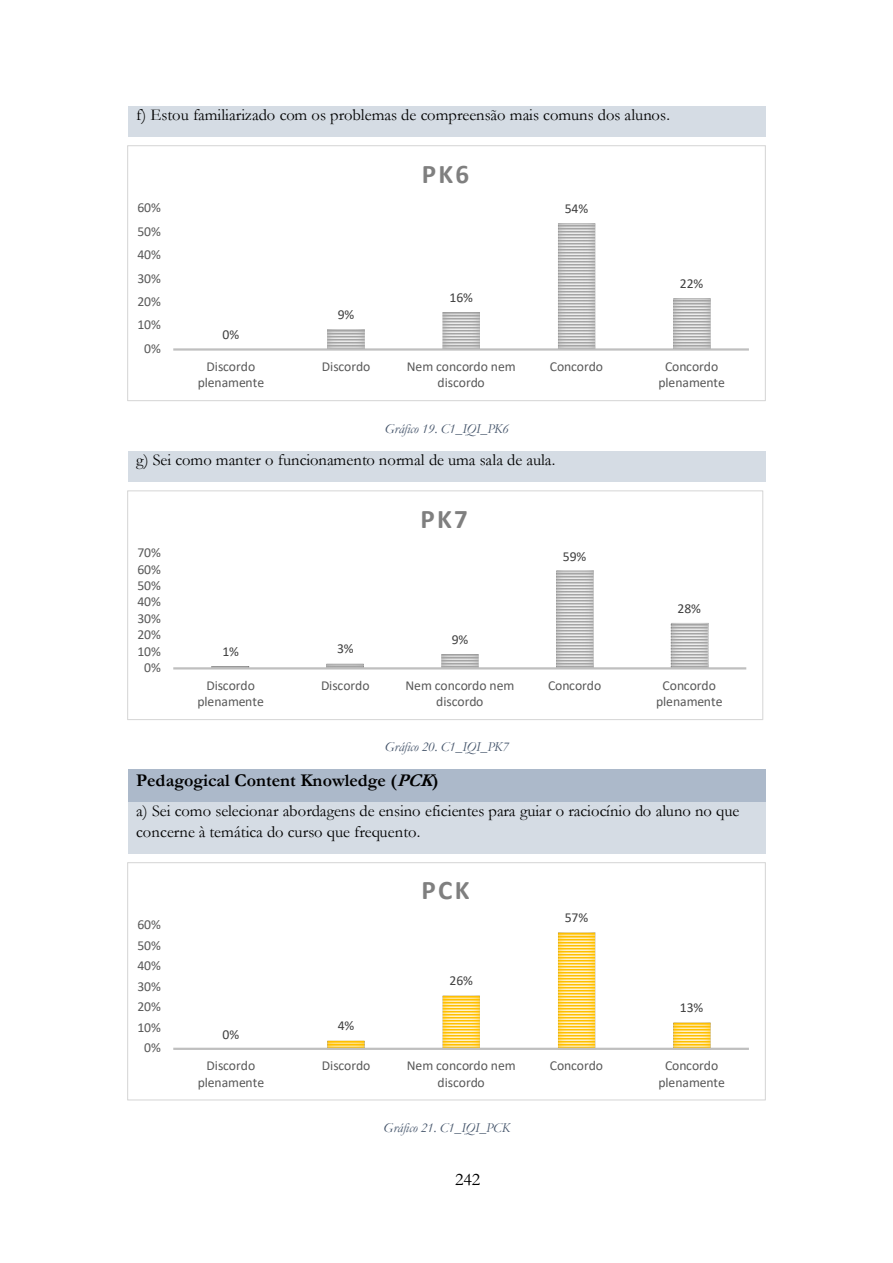
<style>
.page{position:relative;width:893px;height:1263px;background:#fff}
.page>*{position:absolute;margin:0;border:0;box-sizing:border-box;transform-origin:0 0}
.t1{font:700 27px "Calibri";letter-spacing:.085em;color:#7f7f7f}
.t2{font:700 18px "Garamond";color:#000}
.t3{font:18px "Garamond";color:#000}
.t4{font:16.5px/21.3px "Garamond";letter-spacing:-.005em;color:#000}
.t5{font:13.65px/16.5px "Calibri";color:#595959;text-align:center}
.t6{font:italic 13.65px "Garamond";letter-spacing:-.005em;color:#44546a}
.t7{font:13.65px "Calibri";letter-spacing:-.005em;color:#404040}
.s1{font-style:italic}
</style>
<div class="page">
<div style="left:128px;top:106px;width:637px;height:31px;background:#d5dce4"></div>
<div style="left:128px;top:451px;width:637px;height:31px;background:#d5dce4"></div>
<div style="left:128px;top:770px;width:637px;height:32px;background:#acb9ca"></div>
<div style="left:128px;top:802px;width:637px;height:52px;background:#d5dce4"></div>
<img style="left:327px;top:223px;width:383px;height:125px">
<hr style="left:173px;top:348px;width:576px;height:3px;background:#bfbfbf">
<div style="left:127px;top:145px;width:639px;height:256px;border:1px solid #d9d9d9"></div>
<img style="left:212px;top:571px;width:496px;height:96px">
<hr style="left:173px;top:667px;width:573px;height:3px;background:#bfbfbf">
<div style="left:127px;top:490px;width:636px;height:230px;border:1px solid #d9d9d9"></div>
<img style="left:327px;top:932px;width:383px;height:116px">
<hr style="left:173px;top:1048px;width:576px;height:2px;background:#bfbfbf">
<div style="left:127px;top:862px;width:639px;height:239px;border:1px solid #d9d9d9"></div>
<p class="t4" style="left:136px;top:105px;width:535px">f) Estou familiarizado com os problemas de compreensão mais comuns dos alunos.</p>
<p class="t5" style="left:137px;top:199px;width:25px">60%</p>
<p class="t5" style="left:137px;top:223px;width:25px">50%</p>
<p class="t5" style="left:137px;top:246px;width:25px">40%</p>
<p class="t5" style="left:137px;top:270px;width:25px">30%</p>
<p class="t5" style="left:137px;top:293px;width:25px">20%</p>
<p class="t5" style="left:137px;top:316px;width:25px">10%</p>
<p class="t5" style="left:144px;top:340px;width:18px">0%</p>
<p class="t7" style="left:222px;top:326px;width:18px">0%</p>
<p class="t7" style="left:338px;top:306px;width:18px">9%</p>
<h1 class="t1" style="left:422px;top:157px;width:49px">PK6</h1>
<p class="t7" style="left:449px;top:289px;width:25px">16%</p>
<p class="t7" style="left:564px;top:200px;width:25px">54%</p>
<p class="t7" style="left:680px;top:275px;width:25px">22%</p>
<p class="t5" style="left:198px;top:358px;width:68px">Discordo plenamente</p>
<p class="t5" style="left:322px;top:358px;width:50px">Discordo</p>
<p class="t5" style="left:407px;top:358px;width:110px">Nem concordo nem discordo</p>
<p class="t5" style="left:550px;top:358px;width:55px">Concordo</p>
<p class="t5" style="left:658px;top:358px;width:68px">Concordo plenamente</p>
<p class="t6" style="left:384px;top:421px;width:126px">Gráfico 19. C1_IQI_PK6</p>
<p class="t4" style="left:136px;top:450px;width:421px">g) Sei como manter o funcionamento normal de uma sala de aula.</p>
<p class="t5" style="left:137px;top:544px;width:25px">70%</p>
<p class="t5" style="left:137px;top:561px;width:25px">60%</p>
<p class="t5" style="left:137px;top:577px;width:25px">50%</p>
<p class="t5" style="left:137px;top:593px;width:25px">40%</p>
<p class="t5" style="left:137px;top:610px;width:25px">30%</p>
<p class="t5" style="left:137px;top:626px;width:25px">20%</p>
<p class="t5" style="left:137px;top:643px;width:25px">10%</p>
<p class="t5" style="left:144px;top:659px;width:18px">0%</p>
<p class="t7" style="left:222px;top:643px;width:18px">1%</p>
<p class="t7" style="left:337px;top:640px;width:18px">3%</p>
<h1 class="t1" style="left:420px;top:502px;width:49px">PK7</h1>
<p class="t7" style="left:451px;top:631px;width:18px">9%</p>
<p class="t7" style="left:563px;top:548px;width:25px">59%</p>
<p class="t7" style="left:677px;top:600px;width:25px">28%</p>
<p class="t5" style="left:197px;top:677px;width:68px">Discordo plenamente</p>
<p class="t5" style="left:321px;top:677px;width:50px">Discordo</p>
<p class="t5" style="left:405px;top:677px;width:110px">Nem concordo nem discordo</p>
<p class="t5" style="left:548px;top:677px;width:55px">Concordo</p>
<p class="t5" style="left:656px;top:677px;width:68px">Concordo plenamente</p>
<p class="t6" style="left:384px;top:739px;width:126px">Gráfico 20. C1_IQI_PK7</p>
<h2 class="t2" style="left:136px;top:770px;width:304px">Pedagogical Content Knowledge (<span class="s1">PCK</span>)</h2>
<p class="t4" style="left:136px;top:801px;width:605px">a) Sei como selecionar abordagens de ensino eficientes para guiar o raciocínio do aluno no que concerne à temática do curso que frequento.</p>
<p class="t5" style="left:137px;top:916px;width:25px">60%</p>
<p class="t5" style="left:137px;top:937px;width:25px">50%</p>
<p class="t5" style="left:137px;top:957px;width:25px">40%</p>
<p class="t5" style="left:137px;top:978px;width:25px">30%</p>
<p class="t5" style="left:137px;top:998px;width:25px">20%</p>
<p class="t5" style="left:137px;top:1019px;width:25px">10%</p>
<p class="t5" style="left:144px;top:1039px;width:18px">0%</p>
<p class="t7" style="left:222px;top:1026px;width:18px">0%</p>
<p class="t7" style="left:338px;top:1017px;width:18px">4%</p>
<h1 class="t1" style="left:421px;top:874px;width:49px">PCK</h1>
<p class="t7" style="left:449px;top:972px;width:25px">26%</p>
<p class="t7" style="left:564px;top:909px;width:25px">57%</p>
<p class="t7" style="left:680px;top:999px;width:25px">13%</p>
<p class="t5" style="left:198px;top:1057px;width:68px">Discordo plenamente</p>
<p class="t5" style="left:322px;top:1057px;width:50px">Discordo</p>
<p class="t5" style="left:407px;top:1057px;width:110px">Nem concordo nem discordo</p>
<p class="t5" style="left:550px;top:1057px;width:55px">Concordo</p>
<p class="t5" style="left:658px;top:1057px;width:68px">Concordo plenamente</p>
<p class="t6" style="left:383px;top:1120px;width:128px">Gráfico 21. C1_IQI_PCK</p>
<h2 class="t3" style="left:455px;top:1169px;width:27px">242</h2>
</div>
